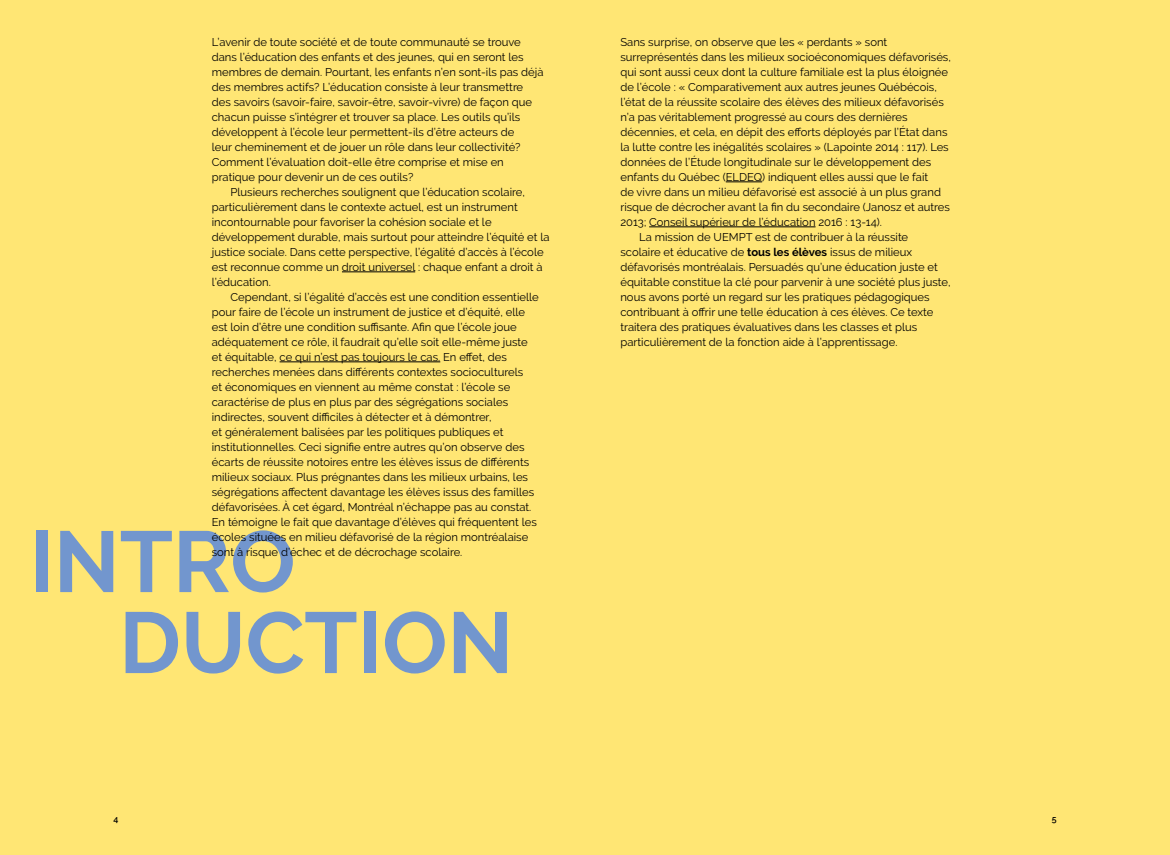
<style>
.page{position:relative;width:1170px;height:855px;background:#ffe674}
.page>*{position:absolute;margin:0;border:0;box-sizing:border-box;transform-origin:0 0}
.t1{font:700 86.25px/81px "Raleway";color:#7296ce}
.t2{font:11.25px "Raleway";color:#000}
.t3{font:600 8.75px "Raleway";color:#000}
.s1{font-weight:700}
</style>
<div class="page">
<hr style="left:726px;top:182px;width:36px;height:1px;background:#000">
<hr style="left:649px;top:227px;width:167px;height:1px;background:#000">
<hr style="left:342px;top:272px;width:73px;height:1px;background:#000">
<hr style="left:280px;top:362px;width:160px;height:1px;background:#000">
<p class="t2" style="left:212px;top:36px;width:311px">L’avenir de toute société et de toute communauté se trouve</p>
<p class="t2" style="left:212px;top:51px;width:313px">dans l’éducation des enfants et des jeunes, qui en seront les</p>
<p class="t2" style="left:212px;top:66px;width:333px">membres de demain. Pourtant, les enfants n’en sont-ils pas déjà</p>
<p class="t2" style="left:212px;top:81px;width:313px">des membres actifs? L’éducation consiste à leur transmettre</p>
<p class="t2" style="left:212px;top:95px;width:322px">des savoirs (savoir-faire, savoir-être, savoir-vivre) de façon que</p>
<p class="t2" style="left:212px;top:110px;width:310px">chacun puisse s’intégrer et trouver sa place. Les outils qu’ils</p>
<p class="t2" style="left:212px;top:125px;width:304px">développent à l’école leur permettent-ils d’être acteurs de</p>
<p class="t2" style="left:212px;top:140px;width:310px">leur cheminement et de jouer un rôle dans leur collectivité?</p>
<p class="t2" style="left:212px;top:155px;width:294px">Comment l’évaluation doit-elle être comprise et mise en</p>
<p class="t2" style="left:212px;top:170px;width:203px">pratique pour devenir un de ces outils?</p>
<p class="t2" style="left:231px;top:185px;width:296px">Plusieurs recherches soulignent que l’éducation scolaire,</p>
<p class="t2" style="left:212px;top:200px;width:307px">particulièrement dans le contexte actuel, est un instrument</p>
<p class="t2" style="left:212px;top:215px;width:281px">incontournable pour favoriser la cohésion sociale et le</p>
<p class="t2" style="left:212px;top:230px;width:339px">développement durable, mais surtout pour atteindre l’équité et la</p>
<p class="t2" style="left:212px;top:245px;width:333px">justice sociale. Dans cette perspective, l’égalité d’accès à l’école</p>
<p class="t2" style="left:212px;top:260px;width:332px">est reconnue comme un droit universel : chaque enfant a droit à</p>
<p class="t2" style="left:212px;top:275px;width:61px">l’éducation.</p>
<p class="t2" style="left:231px;top:290px;width:310px">Cependant, si l’égalité d’accès est une condition essentielle</p>
<p class="t2" style="left:212px;top:305px;width:315px">pour faire de l’école un instrument de justice et d’équité, elle</p>
<p class="t2" style="left:212px;top:320px;width:307px">est loin d’être une condition suffisante. Afin que l’école joue</p>
<p class="t2" style="left:212px;top:335px;width:318px">adéquatement ce rôle, il faudrait qu’elle soit elle-même juste</p>
<p class="t2" style="left:212px;top:350px;width:297px">et équitable, ce qui n’est pas toujours le cas. En effet, des</p>
<p class="t2" style="left:212px;top:365px;width:313px">recherches menées dans différents contextes socioculturels</p>
<p class="t2" style="left:212px;top:380px;width:300px">et économiques en viennent au même constat : l’école se</p>
<p class="t2" style="left:212px;top:395px;width:298px">caractérise de plus en plus par des ségrégations sociales</p>
<p class="t2" style="left:212px;top:410px;width:281px">indirectes, souvent difficiles à détecter et à démontrer,</p>
<p class="t2" style="left:212px;top:425px;width:293px">et généralement balisées par les politiques publiques et</p>
<p class="t2" style="left:212px;top:440px;width:314px">institutionnelles. Ceci signifie entre autres qu’on observe des</p>
<p class="t2" style="left:212px;top:455px;width:319px">écarts de réussite notoires entre les élèves issus de différents</p>
<p class="t2" style="left:212px;top:470px;width:318px">milieux sociaux. Plus prégnantes dans les milieux urbains, les</p>
<p class="t2" style="left:212px;top:485px;width:324px">ségrégations affectent davantage les élèves issus des familles</p>
<p class="t2" style="left:212px;top:500px;width:321px">défavorisées. À cet égard, Montréal n’échappe pas au constat.</p>
<p class="t2" style="left:212px;top:515px;width:327px">En témoigne le fait que davantage d’élèves qui fréquentent les</p>
<p class="t2" style="left:212px;top:530px;width:318px">écoles situées en milieu défavorisé de la région montréalaise</p>
<p class="t2" style="left:212px;top:545px;width:252px">sont à risque d’échec et de décrochage scolaire.</p>
<h1 class="t1" style="left:119px;top:522px;width:396px;text-indent:-90px">INTRO<br>DUCTION</h1>
<p class="t2" style="left:620px;top:36px;width:268px">Sans surprise, on observe que les « perdants » sont</p>
<p class="t2" style="left:620px;top:51px;width:332px">surreprésentés dans les milieux socioéconomiques défavorisés,</p>
<p class="t2" style="left:620px;top:66px;width:329px">qui sont aussi ceux dont la culture familiale est la plus éloignée</p>
<p class="t2" style="left:620px;top:81px;width:318px">de l’école : « Comparativement aux autres jeunes Québécois,</p>
<p class="t2" style="left:620px;top:95px;width:325px">l’état de la réussite scolaire des élèves des milieux défavorisés</p>
<p class="t2" style="left:620px;top:110px;width:289px">n’a pas véritablement progressé au cours des dernières</p>
<p class="t2" style="left:620px;top:125px;width:329px">décennies, et cela, en dépit des efforts déployés par l’État dans</p>
<p class="t2" style="left:620px;top:140px;width:330px">la lutte contre les inégalités scolaires » (Lapointe 2014 : 117). Les</p>
<p class="t2" style="left:620px;top:155px;width:312px">données de l’Étude longitudinale sur le développement des</p>
<p class="t2" style="left:620px;top:170px;width:309px">enfants du Québec (ELDEQ) indiquent elles aussi que le fait</p>
<p class="t2" style="left:620px;top:185px;width:322px">de vivre dans un milieu défavorisé est associé à un plus grand</p>
<p class="t2" style="left:620px;top:200px;width:331px">risque de décrocher avant la fin du secondaire (Janosz et autres</p>
<p class="t2" style="left:620px;top:215px;width:263px">2013; Conseil supérieur de l’éducation 2016 : 13-14).</p>
<p class="t2" style="left:639px;top:230px;width:271px">La mission de UEMPT est de contribuer à la réussite</p>
<p class="t2" style="left:620px;top:245px;width:293px">scolaire et éducative de <span class="s1">tous les élèves</span> issus de milieux</p>
<p class="t2" style="left:620px;top:260px;width:319px">défavorisés montréalais. Persuadés qu’une éducation juste et</p>
<p class="t2" style="left:620px;top:275px;width:332px">équitable constitue la clé pour parvenir à une société plus juste,</p>
<p class="t2" style="left:620px;top:290px;width:311px">nous avons porté un regard sur les pratiques pédagogiques</p>
<p class="t2" style="left:620px;top:305px;width:315px">contribuant à offrir une telle éducation à ces élèves. Ce texte</p>
<p class="t2" style="left:620px;top:320px;width:298px">traitera des pratiques évaluatives dans les classes et plus</p>
<p class="t2" style="left:620px;top:335px;width:279px">particulièrement de la fonction aide à l’apprentissage.</p>
<p class="t3" style="left:114px;top:814px;width:6px">4</p>
<p class="t3" style="left:1052px;top:814px;width:6px">5</p>
</div>
